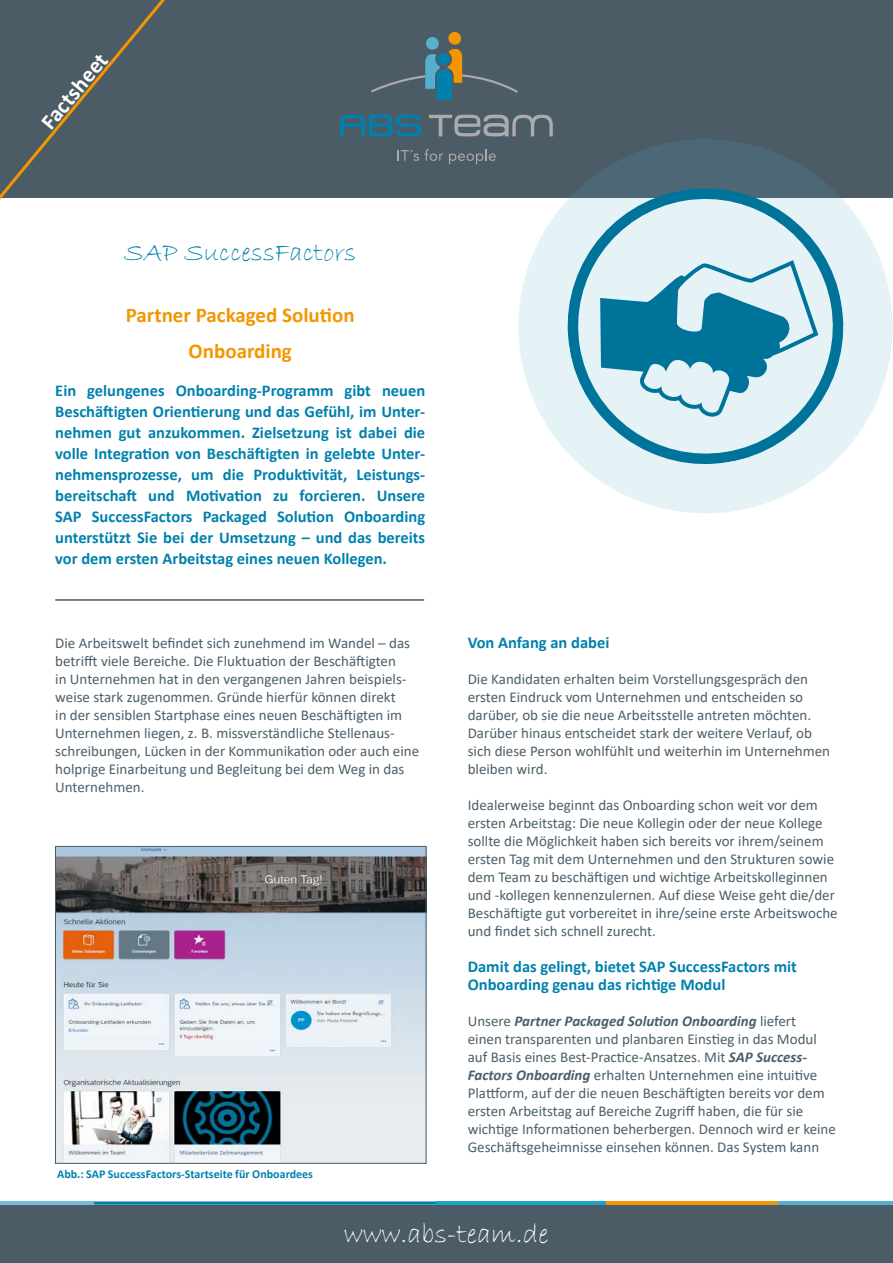
<style>
.page{position:relative;width:893px;height:1263px;background:#fff}
.page>*{position:absolute;margin:0;border:0;box-sizing:border-box;transform-origin:0 0}
.t1{font:28.5px "Bradley Hand ITC";color:#fff}
.Ü1_Titel_Bradley_bla{font:27px "Bradley Hand ITC";color:#0081ad}
.t2{font:700 22.5px "Calibri";color:#fff}
.Ü2_Titel_im_Header_o{font:700 21px "Calibri";color:#f49600}
.Teasertext_blau_fett{font:700 16.5px/21px "Calibri";color:#0081ad;text-align:justify}
.Absatzüberschrift_bl{font:700 16.5px/18px "Calibri";color:#0081ad}
.Lauftext_grau_10_auf{font:15px/18px "Calibri";color:#4c5e69}
.Ü1_Titel_im_Header{font:700 12px "Calibri";color:#0081ad}
.s1{font-weight:700;font-style:italic}
</style>
<div class="page">
<div style="left:0;top:0;width:893px;height:198px;background:#4b5c67"></div>
<div style="left:0;top:1205px;width:893px;height:58px;background:#4b5c67"></div>
<svg style="left:340px;top:115px;width:81px;height:21px"></svg>
<svg style="left:429px;top:115px;width:124px;height:21px"></svg>
<svg style="left:398px;top:149px;width:45px;height:12px"></svg>
<svg style="left:449px;top:149px;width:47px;height:15px"></svg>
<div style="left:426px;top:37px;width:13px;height:13px;background:#55afcf;border-radius:50%"></div>
<div style="left:448px;top:32px;width:13px;height:13px;background:#f49600;border-radius:50%"></div>
<svg style="left:371px;top:49px;width:147px;height:51px"></svg>
<svg style="left:94px;top:1201px;width:342px;height:4px"></svg>
<hr style="left:0;top:1201px;width:94px;height:4px;background:#79bcd7">
<hr style="left:778px;top:1201px;width:115px;height:4px;background:#55afcf">
<hr style="left:436px;top:1201px;width:170px;height:4px;background:#1aa3c6">
<hr style="left:606px;top:1201px;width:172px;height:4px;background:#f49600">
<svg style="left:0;top:0;width:165px;height:200px"></svg>
<svg style="left:518px;top:139px;width:374px;height:374px;fill:#e5f3f7"></svg>
<svg style="left:563px;top:184px;width:284px;height:284px;background:#a0cad8"></svg>
<hr style="left:55px;top:600px;width:369px;height:1px;background:#000">
<img style="left:57px;top:848px;width:367px;height:313px">
<div style="left:55px;top:846px;width:371px;height:317px;border:1px solid #4b5c67"></div>
<h3 class="t2" style="left:33px;top:116px;width:93px;rotate:-50deg">Factsheet</h3>
<p class="Ü1_Titel_Bradley_bla" style="left:124px;top:235px;width:233px">SAP SuccessFactors</p>
<p class="Ü2_Titel_im_Header_o" style="left:126px;top:300px;width:230px">Partner Packaged Solution</p>
<p class="Ü2_Titel_im_Header_o" style="left:189px;top:336px;width:105px">Onboarding</p>
<p class="Teasertext_blau_fett" style="left:55px;top:380px;width:371px">Ein gelungenes Onboarding-Programm gibt neuen Beschäftigten Orientierung und das Gefühl, im Unter&shy;nehmen gut anzukommen. Zielsetzung ist dabei die volle Integration von Beschäftigten in gelebte Unter&shy;nehmensprozesse, um die Produktivität, Leistungs&shy;bereitschaft und Motivation zu forcieren. Unsere SAP SuccessFactors Packaged Solution Onboarding unterstützt Sie bei der Umsetzung – und das bereits vor dem ersten Arbeitstag eines neuen Kollegen.</p>
<p class="Lauftext_grau_10_auf" style="left:55px;top:634px;width:365px">Die Arbeitswelt befindet sich zunehmend im Wandel – das betrifft viele Bereiche. Die Fluktuation der Beschäftigten<br>in Unternehmen hat in den vergangenen Jahren beispiels&shy;weise stark zugenommen. Gründe hierfür können direkt<br>in der sensiblen Startphase eines neuen Beschäftigten im Unternehmen liegen, z. B. missverständliche Stellenaus&shy;schreibungen, Lücken in der Kommunikation oder auch eine holprige Einarbeitung und Begleitung bei dem Weg in das Unternehmen.</p>
<p class="Absatzüberschrift_bl" style="left:468px;top:633px;width:143px">Von Anfang an dabei</p>
<p class="Lauftext_grau_10_auf" style="left:468px;top:670px;width:364px">Die Kandidaten erhalten beim Vorstellungsgespräch den ersten Eindruck vom Unternehmen und entscheiden so darüber, ob sie die neue Arbeitsstelle antreten möchten.<br>Darüber hinaus entscheidet stark der weitere Verlauf, ob sich diese Person wohlfühlt und weiterhin im Unternehmen bleiben wird.</p>
<p class="Lauftext_grau_10_auf" style="left:468px;top:796px;width:371px">Idealerweise beginnt das Onboarding schon weit vor dem ersten Arbeitstag: Die neue Kollegin oder der neue Kollege sollte die Möglichkeit haben sich bereits vor ihrem/seinem ersten Tag mit dem Unternehmen und den Strukturen sowie dem Team zu beschäftigen und wichtige Arbeitskolleginnen und -kollegen kennenzulernen. Auf diese Weise geht die/der Beschäftigte gut vorbereitet in ihre/seine erste Arbeitswoche und findet sich schnell zurecht.</p>
<p class="Absatzüberschrift_bl" style="left:468px;top:957px;width:331px">Damit das gelingt, bietet SAP SuccessFactors mit<br>Onboarding genau das richtige Modul</p>
<p class="Lauftext_grau_10_auf" style="left:468px;top:1012px;width:370px">Unsere <span class="s1">Partner Packaged Solution Onboarding</span> liefert<br>einen transparenten und planbaren Einstieg in das Modul auf Basis eines Best-Practice-Ansatzes. Mit <span class="s1">SAP Success-Factors Onboarding</span> erhalten Unternehmen eine intuitive Plattform, auf der die neuen Beschäftigten bereits vor dem ersten Arbeitstag auf Bereiche Zugriff haben, die für sie wichtige Informationen beherbergen. Dennoch wird er keine Geschäftsgeheimnisse einsehen können. Das System kann</p>
<p class="Ü1_Titel_im_Header" style="left:57px;top:1166px;width:257px">Abb.: SAP SuccessFactors-Startseite für Onboardees</p>
<h1 class="t1" style="left:344px;top:1216px;width:206px">www.abs-team.de</h1>
</div>
